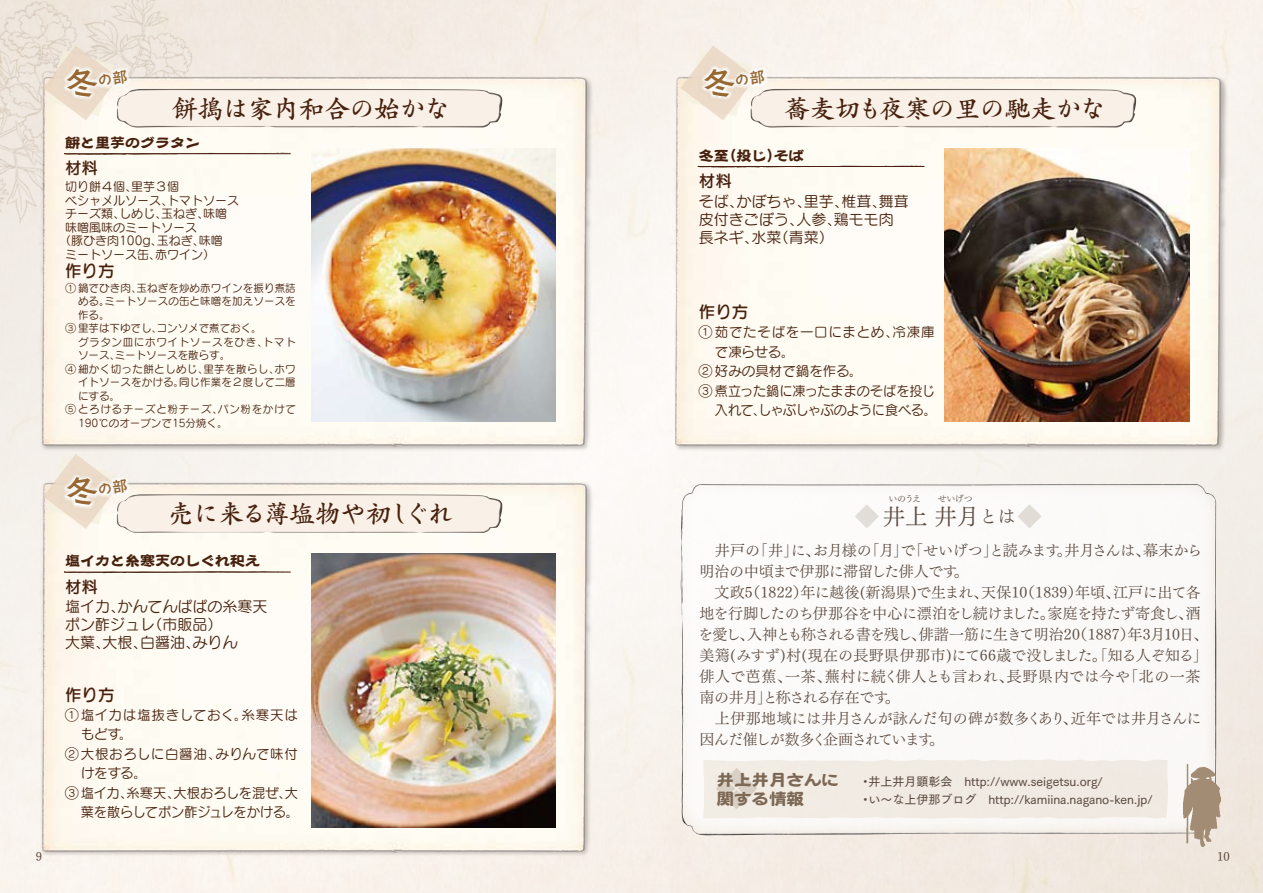
<style>
.page{position:relative;width:1263px;height:893px;background:#fff}
.page>*{position:absolute;margin:0;border:0;box-sizing:border-box;transform-origin:0 0}
.t1{font:25.5px "Greco Std DB";letter-spacing:-.01em;color:#47210d}
.t2{font:25.5px "Greco Std DB";letter-spacing:-.04em;color:#47210d}
.t3{font:22.5px "Tsuku Min Pro R";color:#5b4a3f}
.t4{font:17.55px/19.2px "Hourei Std EB";color:#7c6854}
.t5{font:16.5px "Seurat Pro DB";color:#47210d}
.t6{font:15px/21px "Tsuku Min Pro R";letter-spacing:-.02em;color:#5b4a3f}
.t7{font:15px/18px "Seurat Pro M";color:#47210d}
.t8{font:15px "Hourei Std EB";color:#47210d}
.t9{font:13.5px/19.5px "Seurat Pro M";color:#47210d}
.t10{font:13.5px "Seurat Pro M";letter-spacing:-.025em;color:#47210d}
.t11{font:13.5px "Seurat Pro M";letter-spacing:.065em;color:#47210d}
.t12{font:13.5px "Seurat Pro M";letter-spacing:.055em;color:#47210d}
.t13{font:13.5px "Seurat Pro M";letter-spacing:.05em;color:#47210d}
.t14{font:12px "Seurat Pro M";color:#47210d}
.t15{font:12px/18px "Tsuku Go Pro D";color:#5b4a3f}
.t16{font:12px "Tsuku Min Pro RB";color:#5b4a3f}
.t17{font:10.5px "Seurat Pro M";letter-spacing:.01em;color:#47210d}
.t18{font:10.5px "Seurat Pro M";letter-spacing:.065em;color:#47210d}
.t19{font:10.5px "Seurat Pro M";letter-spacing:.035em;color:#47210d}
.t20{font:9px "Tsuku Min Pro R";letter-spacing:-.05em;color:#5b4a3f}
.s1{font-size:18px}
</style>
<div class="page">
<img style="left:0;top:0;width:1263px;height:893px">
<img style="left:36px;top:479px;width:560px;height:380px">
<img style="left:38px;top:479px;width:553px;height:375px">
<img style="left:36px;top:74px;width:560px;height:380px">
<img style="left:38px;top:74px;width:553px;height:375px">
<img style="left:671px;top:74px;width:559px;height:380px">
<img style="left:672px;top:74px;width:553px;height:375px">
<div style="left:682px;top:485px;width:533px;height:347px;background:#faf8f6;border-radius:26px"></div>
<img style="left:117px;top:494px;width:385px;height:39px">
<svg style="left:64px;top:571px;width:227px;height:3px"></svg>
<img style="left:117px;top:89px;width:385px;height:39px">
<svg style="left:64px;top:152px;width:227px;height:4px"></svg>
<img style="left:750px;top:89px;width:386px;height:39px">
<svg style="left:697px;top:165px;width:228px;height:3px"></svg>
<img style="left:681px;top:484px;width:487px;height:351px">
<img style="left:311px;top:148px;width:245px;height:274px">
<img style="left:945px;top:148px;width:244px;height:274px">
<img style="left:311px;top:554px;width:245px;height:273px">
<svg style="left:855px;top:504px;width:24px;height:24px"></svg>
<svg style="left:1017px;top:504px;width:24px;height:24px"></svg>
<svg style="left:703px;top:759px;width:465px;height:60px"></svg>
<img style="left:1184px;top:765px;width:36px;height:82px">
<svg style="left:43px;top:45px;width:457px;height:81px"></svg>
<svg style="left:680px;top:45px;width:454px;height:81px"></svg>
<svg style="left:43px;top:454px;width:457px;height:78px"></svg>
<p class="t1" style="left:172px;top:91px;width:279px">餅搗は家内和合の始かな</p>
<p class="t8" style="left:65px;top:133px;width:137px">餅と里芋のグラタン</p>
<p class="t5" style="left:65px;top:157px;width:35px">材料</p>
<p class="t14" style="left:65px;top:179px;width:116px">切り餅４個、里芋３個</p>
<p class="t14" style="left:65px;top:193px;width:176px">ベシャメルソース、トマトソース</p>
<p class="t14" style="left:65px;top:206px;width:164px">チーズ類、しめじ、玉ねぎ、味噌</p>
<p class="t14" style="left:65px;top:220px;width:134px">味噌風味のミートソース</p>
<p class="t14" style="left:59px;top:233px;width:165px">（豚ひき肉100g､玉ねぎ､味噌</p>
<p class="t14" style="left:65px;top:247px;width:152px">ミートソース缶､赤ワイン）</p>
<p class="t5" style="left:65px;top:260px;width:51px">作り方</p>
<p class="t17" style="left:66px;top:281px;width:232px">① 鍋でひき肉、玉ねぎを炒め赤ワインを振り煮詰</p>
<p class="t17" style="left:78px;top:294px;width:219px">める。ミートソースの缶と味噌を加えソースを</p>
<p class="t17" style="left:78px;top:308px;width:33px">作る。</p>
<p class="t17" style="left:66px;top:321px;width:198px">③里芋は下ゆでし、コンソメで煮ておく。</p>
<p class="t18" style="left:78px;top:335px;width:219px">グラタン皿にホワイトソースをひき、トマト</p>
<p class="t17" style="left:78px;top:348px;width:154px">ソース、ミートソースを散らす。</p>
<p class="t19" style="left:66px;top:362px;width:232px">④細かく切った餅としめじ、里芋を散らし、ホワ</p>
<p class="t17" style="left:78px;top:376px;width:219px">イトソースをかける。同じ作業を２度して二層</p>
<p class="t17" style="left:78px;top:389px;width:43px">にする。</p>
<p class="t18" style="left:66px;top:403px;width:232px">⑤とろけるチーズと粉チーズ、パン粉をかけて</p>
<p class="t17" style="left:78px;top:416px;width:151px">190℃のオーブンで15分焼く。</p>
<p class="t2" style="left:168px;top:496px;width:287px">売に来る薄塩物や初しぐれ</p>
<p class="t8" style="left:65px;top:551px;width:197px">塩イカと糸寒天のしぐれ和え</p>
<p class="t5" style="left:65px;top:576px;width:35px">材料</p>
<p class="t7" style="left:65px;top:597px;width:204px">塩イカ、かんてんぱぱの糸寒天ポン酢ジュレ（市販品）<br>大葉、大根、白醤油、みりん</p>
<p class="t5" style="left:65px;top:684px;width:51px">作り方</p>
<p class="t11" style="left:65px;top:706px;width:234px">①塩イカは塩抜きしておく。糸寒天は</p>
<p class="t12" style="left:65px;top:745px;width:235px">②大根おろしに白醤油、みりんで味付</p>
<p class="t9" style="left:65px;top:783px;width:235px">③ 塩イカ、糸寒天、大根おろしを混ぜ、大</p>
<p class="t9" style="left:81px;top:724px;width:53px">もどす。</p>
<p class="t9" style="left:81px;top:763px;width:67px">けをする。</p>
<p class="t9" style="left:81px;top:802px;width:219px">葉を散らしてポン酢ジュレをかける。</p>
<p class="t1" style="left:784px;top:91px;width:323px">蕎麦切も夜寒の里の馳走かな</p>
<p class="t8" style="left:699px;top:146px;width:106px">冬至（投じ）そば</p>
<p class="t5" style="left:699px;top:170px;width:34px">材料</p>
<p class="t7" style="left:699px;top:192px;width:211px">そば、かぼちゃ、里芋、椎茸、舞茸皮付きごぼう、人参、鶏モモ肉長ネギ、水菜（青菜）</p>
<p class="t5" style="left:699px;top:301px;width:51px">作り方</p>
<p class="t13" style="left:699px;top:323px;width:237px">①茹でたそばを一口にまとめ、冷凍庫</p>
<p class="t9" style="left:699px;top:361px;width:238px">② 好みの具材で鍋を作る。<br>③ 煮立った鍋に凍ったままのそばを投じ</p>
<p class="t9" style="left:715px;top:341px;width:81px">で凍らせる。</p>
<p class="t10" style="left:715px;top:401px;width:223px">入れて、しゃぶしゃぶのように食べる。</p>
<p class="t20" style="left:889px;top:490px;width:34px">いのうえ</p>
<p class="t20" style="left:938px;top:490px;width:37px">せいげつ</p>
<p class="t3" style="left:883px;top:496px;width:134px">井上 井月<span class="s1">とは</span></p>
<p class="t6" style="left:698px;top:538px;width:512px">　井戸の「井」に、お月様の「月」で「せいげつ」と読みます。井月さんは、幕末から明治の中頃まで伊那に滞留した俳人です。<br>　文政5（1822）年に越後(新潟県)で生まれ、天保10（1839）年頃、江戸に出て各地を行脚したのち伊那谷を中心に漂泊をし続けました。家庭を持たず寄食し、酒を愛し、入神とも称される書を残し、俳諧一筋に生きて明治20（1887）年3月10日、美篶(みすず)村(現在の長野県伊那市)にて66歳で没しました。「知る人ぞ知る」俳人で芭蕉、一茶、蕪村に続く俳人とも言われ、長野県内では今や「北の一茶南の井月」と称される存在です。<br>　上伊那地域には井月さんが詠んだ句の碑が数多くあり、近年では井月さんに因んだ催しが数多く企画されています。</p>
<p class="t4" style="left:716px;top:769px;width:124px">井上井月さんに関する情報</p>
<p class="t15" style="left:859px;top:771px;width:295px">・井上井月顕彰会　http://www.seigetsu.org/<br>・い～な上伊那ブログ　http://kamiina.nagano-ken.jp/</p>
<p class="t16" style="left:36px;top:846px;width:8px">9</p>
<p class="t16" style="left:1217px;top:845px;width:14px">10</p>
</div>
